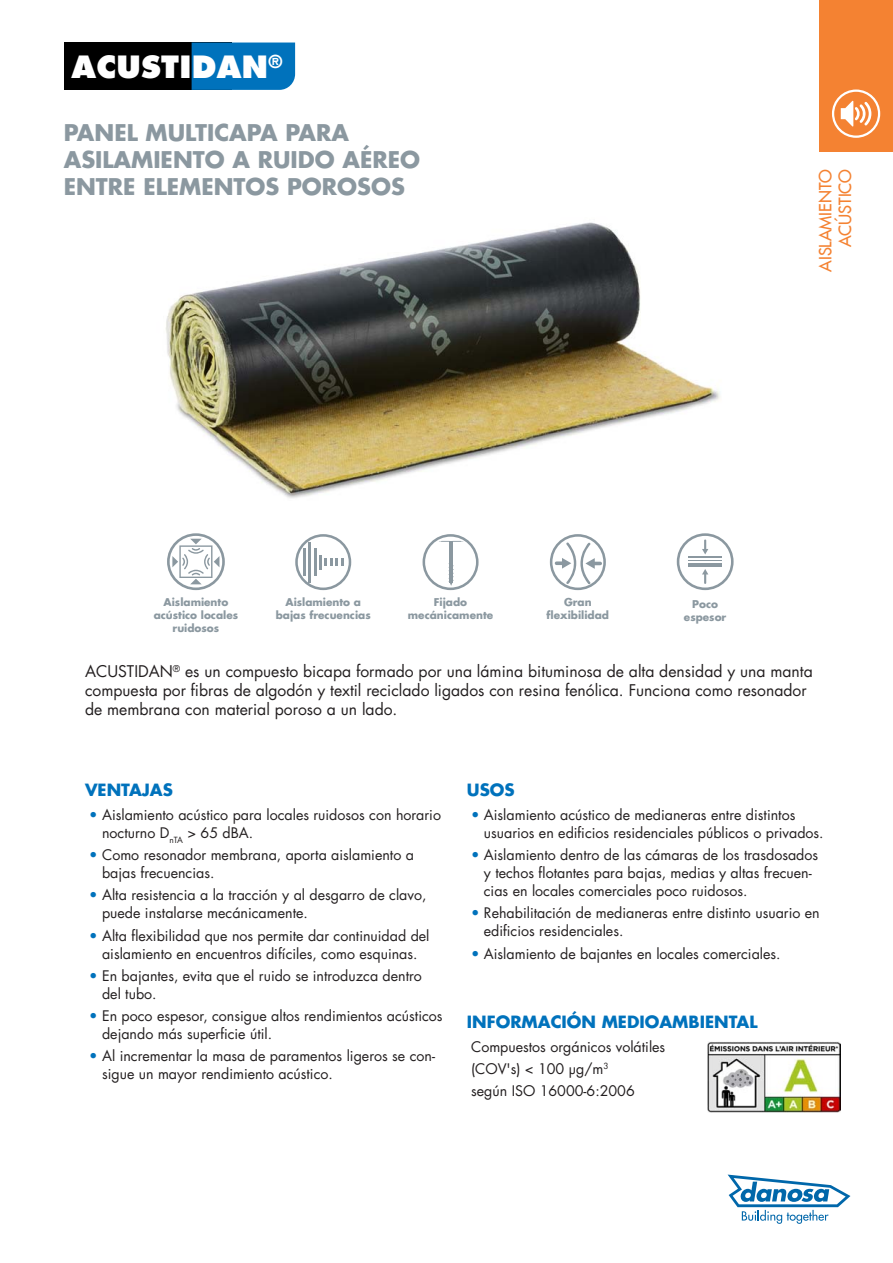
<style>
.page{position:relative;width:893px;height:1263px;background:#fff}
.page>*{position:absolute;margin:0;border:0;box-sizing:border-box;transform-origin:0 0}
.t1{font:800 30px "Futura AC";letter-spacing:.01em;color:#fff}
.t2{font:700 22.5px "Futura AC";color:#8b98a0}
.t3{font:700 16.5px "Futura AC";color:#0072bc}
.t4{font:16.5px "Futura AC";color:#f48232}
.t5{font:15.75px/18.9px "Futura AC";color:#231f20}
.t6{font:14.25px/18px "Futura AC";color:#231f20}
.t7{font:700 10.5px/12.6px "Futura AC";color:#8b98a0;text-align:center}
.s1{color:#0072bc}
</style>
<div class="page">
<img style="left:165px;top:222px;width:555px;height:276px">
<div style="left:819px;top:0;width:74px;height:152px;background:#f48232"></div>
<div style="left:832px;top:90px;width:48px;height:48px;border:2px solid #fff;border-radius:50%"></div>
<svg style="left:728px;top:1174px;width:122px;height:50px"></svg>
<svg style="left:841px;top:100px;width:30px;height:27px"></svg>
<img style="left:707px;top:1042px;width:133px;height:70px">
<svg style="left:167px;top:533px;width:58px;height:57px"></svg>
<svg style="left:677px;top:533px;width:57px;height:57px"></svg>
<svg style="left:295px;top:534px;width:56px;height:56px"></svg>
<svg style="left:550px;top:534px;width:56px;height:56px"></svg>
<svg style="left:423px;top:534px;width:56px;height:56px"></svg>
<div style="left:64px;top:43px;width:167px;height:47px;background:#000"></div>
<div style="left:192px;top:43px;width:103px;height:47px;background:#0072bc"></div>
<p class="t1" style="left:71px;top:47px;width:213px">ACUSTIDAN<sup>®</sup></p>
<p class="t2" style="left:64px;top:118px;width:287px">PANEL MULTICAPA PARA</p>
<p class="t2" style="left:64px;top:145px;width:358px">ASILAMIENTO A RUIDO AÉREO</p>
<p class="t2" style="left:64px;top:172px;width:343px">ENTRE ELEMENTOS POROSOS</p>
<p class="t4" style="left:815px;top:272px;width:104px;rotate:-90deg">AISLAMIENTO</p>
<p class="t4" style="left:834px;top:247px;width:80px;rotate:-90deg">ACÚSTICO</p>
<p class="t7" style="left:154px;top:596px;width:86px">Aislamiento acústico locales ruidosos</p>
<p class="t7" style="left:285px;top:596px;width:77px">Aislamiento a</p>
<p class="t7" style="left:276px;top:608px;width:97px">bajas frecuencias</p>
<p class="t7" style="left:434px;top:596px;width:35px">Fijado</p>
<p class="t7" style="left:408px;top:608px;width:87px">mecánicamente</p>
<p class="t7" style="left:564px;top:596px;width:29px">Gran</p>
<p class="t7" style="left:547px;top:608px;width:64px">flexibilidad</p>
<p class="t7" style="left:692px;top:598px;width:27px">Poco</p>
<p class="t7" style="left:684px;top:611px;width:44px">espesor</p>
<p class="t5" style="left:85px;top:662px;width:729px">ACUSTIDAN<sup>®</sup> es un compuesto bicapa formado por una lámina bituminosa de alta densidad y una manta compuesta por fibras de algodón y textil reciclado ligados con resina fenólica. Funciona como resonador de membrana con material poroso a un lado.</p>
<p class="t3" style="left:85px;top:779px;width:89px">VENTAJAS</p>
<p class="t3" style="left:467px;top:779px;width:49px">USOS</p>
<p class="t6" style="left:102px;top:806px;width:340px;text-indent:-13px"><span class="s1">•</span> Aislamiento acústico para locales ruidosos con horario nocturno D<sub>nTA</sub> &gt; 65 dBA.</p>
<p class="t6" style="left:102px;top:846px;width:313px;text-indent:-13px"><span class="s1">•</span> Como resonador membrana, aporta aislamiento a bajas frecuencias.</p>
<p class="t6" style="left:102px;top:886px;width:326px;text-indent:-13px"><span class="s1">•</span> Alta resistencia a la tracción y al desgarro de clavo, puede instalarse mecánicamente.</p>
<p class="t6" style="left:89px;top:926px;width:342px;text-align:center"><span class="s1">•</span> Alta flexibilidad que nos permite dar continuidad del aislamiento en encuentros difíciles, como esquinas.</p>
<p class="t6" style="left:102px;top:967px;width:321px;text-indent:-13px"><span class="s1">•</span> En bajantes, evita que el ruido se introduzca dentro del tubo.</p>
<p class="t6" style="left:102px;top:1007px;width:342px;text-indent:-13px"><span class="s1">•</span> En poco espesor, consigue altos rendimientos acústicos dejando más superficie útil.</p>
<p class="t6" style="left:102px;top:1047px;width:334px;text-indent:-13px"><span class="s1">•</span> Al incrementar la masa de paramentos ligeros se con&shy;sigue un mayor rendimiento acústico.</p>
<p class="t6" style="left:484px;top:806px;width:341px;text-indent:-13px"><span class="s1">•</span> Aislamiento acústico de medianeras entre distintos usuarios en edificios residenciales públicos o privados.</p>
<p class="t6" style="left:484px;top:846px;width:336px;text-indent:-13px"><span class="s1">•</span> Aislamiento dentro de las cámaras de los trasdosados y techos flotantes para bajas, medias y altas frecuen&shy;cias en locales comerciales poco ruidosos.</p>
<p class="t6" style="left:484px;top:904px;width:337px;text-indent:-13px"><span class="s1">•</span> Rehabilitación de medianeras entre distinto usuario en edificios residenciales.</p>
<p class="t6" style="left:471px;top:944px;width:311px"><span class="s1">•</span> Aislamiento de bajantes en locales comerciales.</p>
<p class="t3" style="left:467px;top:1011px;width:292px">INFORMACIÓN MEDIOAMBIENTAL</p>
<p class="t6" style="left:471px;top:1038px;width:196px">Compuestos orgánicos volátiles</p>
<p class="t6" style="left:471px;top:1060px;width:139px">(COV's) &lt; 100 μg/m<sup>3</sup></p>
<p class="t6" style="left:471px;top:1082px;width:165px">según ISO 16000-6:2006</p>
</div>
